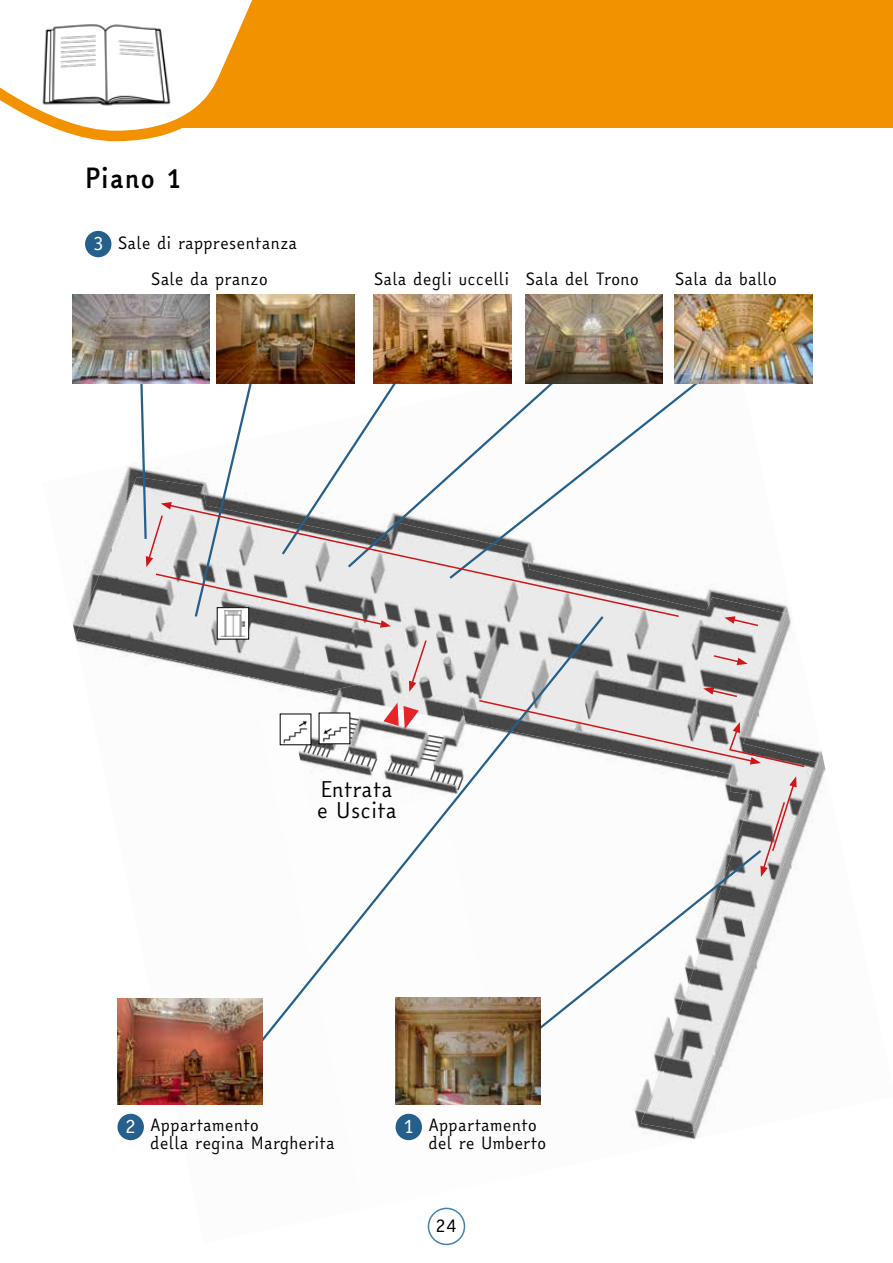
<style>
.page{position:relative;width:893px;height:1263px;background:#fff}
.page>*{position:absolute;margin:0;border:0;box-sizing:border-box;transform-origin:0 0}
.t1{font:700 27px "Easy Reading";color:#000}
.t2{font:21px/21px "Easy Reading";color:#000}
.t3{font:18px "Easy Reading";color:#000}
.t4{font:16.5px/18px "Easy Reading";color:#000}
.s1{font-size:18.9px;color:#fff}
</style>
<div class="page">
<div style="left:428px;top:1208px;width:37px;height:37px;border:2px solid #4183b2;border-radius:50%"></div>
<div style="left:127px;top:0;width:766px;height:128px;background:#f39200"></div>
<svg style="left:0;top:0;width:252px;height:142px"></svg>
<img style="left:37px;top:21px;width:140px;height:88px">
<img style="left:710px;top:589px;width:37px;height:8px">
<img style="left:540px;top:1054px;width:159px;height:86px">
<img style="left:110px;top:477px;width:140px;height:198px">
<img style="left:75px;top:545px;width:58px;height:106px">
<img style="left:606px;top:589px;width:104px;height:181px">
<img style="left:243px;top:663px;width:7px;height:16px">
<img style="left:674px;top:597px;width:144px;height:305px">
<img style="left:717px;top:1054px;width:10px;height:8px">
<img style="left:662px;top:1054px;width:55px;height:78px">
<img style="left:764px;top:894px;width:9px;height:55px">
<img style="left:641px;top:1063px;width:35px;height:67px">
<div style="left:396px;top:1114px;width:26px;height:26px;background:#24608b;border-radius:50%"></div>
<svg style="left:511px;top:358px;width:187px;height:125px"></svg>
<svg style="left:606px;top:848px;width:158px;height:206px"></svg>
<svg style="left:250px;top:618px;width:356px;height:437px"></svg>
<img style="left:118px;top:999px;width:144px;height:106px">
<img style="left:396px;top:998px;width:144px;height:107px">
<div style="left:118px;top:1114px;width:26px;height:26px;background:#24608b;border-radius:50%"></div>
<div style="left:85px;top:231px;width:26px;height:26px;background:#24608b;border-radius:50%"></div>
<svg style="left:417px;top:364px;width:156px;height:139px"></svg>
<img style="left:374px;top:295px;width:137px;height:89px">
<img style="left:525px;top:295px;width:138px;height:89px">
<img style="left:675px;top:295px;width:137px;height:89px">
<img style="left:217px;top:295px;width:137px;height:63px">
<img style="left:72px;top:295px;width:138px;height:89px">
<svg style="left:383px;top:702px;width:36px;height:27px"></svg>
<div style="left:280px;top:714px;width:31px;height:31px;background:#fff"></div>
<img style="left:283px;top:720px;width:25px;height:23px">
<div style="left:319px;top:713px;width:31px;height:31px;background:#fff"></div>
<img style="left:322px;top:726px;width:26px;height:16px">
<img style="left:219px;top:628px;width:28px;height:9px">
<svg style="left:724px;top:616px;width:36px;height:11px"></svg>
<svg style="left:410px;top:503px;width:270px;height:115px"></svg>
<svg style="left:139px;top:358px;width:271px;height:270px"></svg>
<svg style="left:409px;top:639px;width:19px;height:53px"></svg>
<svg style="left:712px;top:654px;width:36px;height:11px"></svg>
<svg style="left:760px;top:776px;width:37px;height:101px;background:#ccbebf"></svg>
<svg style="left:478px;top:687px;width:328px;height:81px"></svg>
<h1 class="t1" style="left:85px;top:159px;width:98px">Piano 1</h1>
<p class="t4" style="left:151px;top:225px;width:148px;line-height:35.8px;text-indent:-58px"><span class="s1">3</span> Sale di rappresentanza<br>Sale da pranzo</p>
<p class="t4" style="left:374px;top:270px;width:267px">Sala degli uccelli Sala del Trono</p>
<p class="t4" style="left:675px;top:270px;width:104px">Sala da ballo</p>
<p class="t2" style="left:317px;top:779px;width:82px">Entrata e Uscita</p>
<p class="t4" style="left:150px;top:1116px;width:186px;text-indent:-25px"><span class="s1">2</span> Appartamento<br>della regina Margherita</p>
<p class="t4" style="left:428px;top:1116px;width:120px;text-indent:-25px"><span class="s1">1</span> Appartamento del re Umberto</p>
<p class="t3" style="left:435px;top:1212px;width:24px">24</p>
</div>
